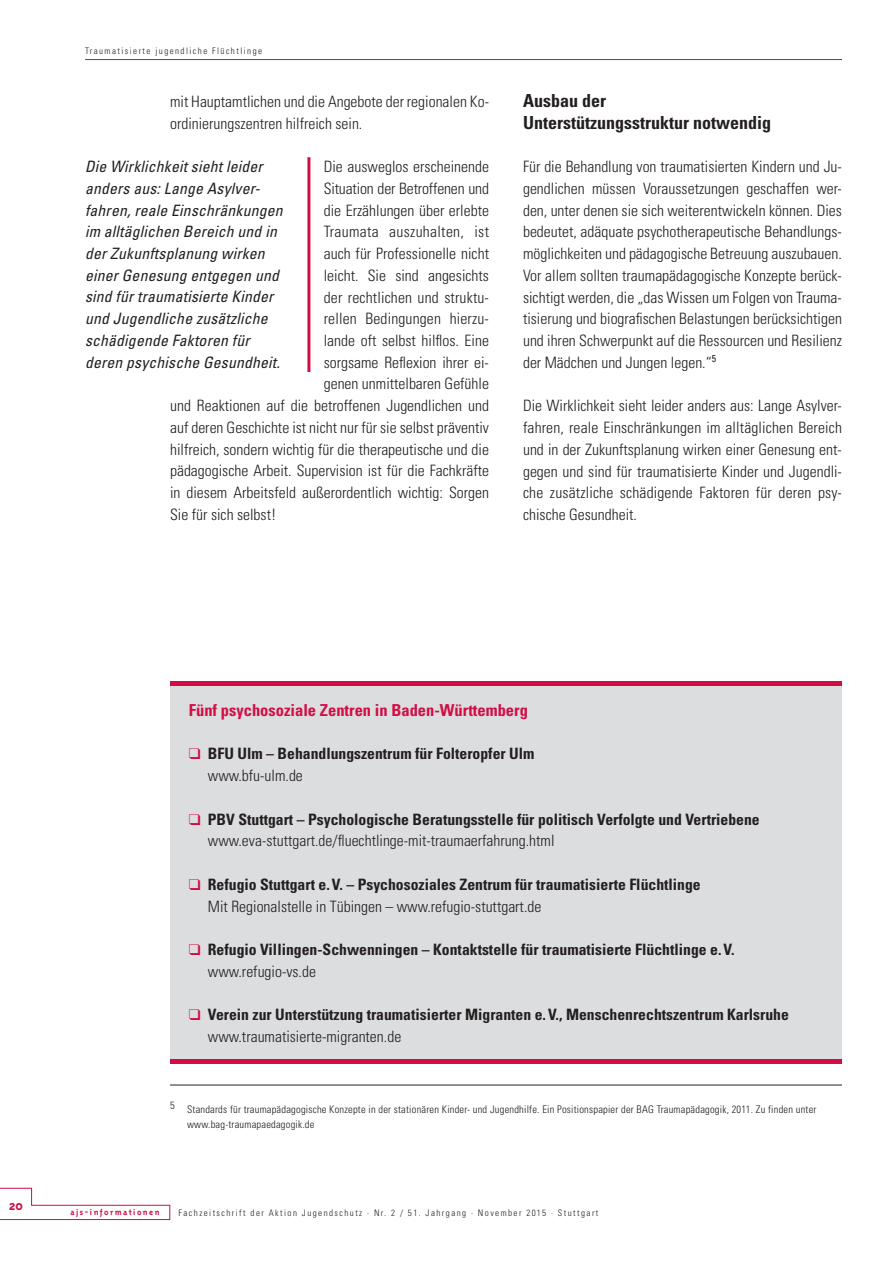
<style>
.page{position:relative;width:893px;height:1263px;background:#fff}
.page>*{position:absolute;margin:0;border:0;box-sizing:border-box;transform-origin:0 0}
.t1{font:700 condensed 18px/21.8px "Univers";color:#231f20}
.t2{font:700 condensed 16.5px "Univers";color:#d20d44}
.t3{font:300 condensed 15.6px/21.8px "Univers";color:#231f20;text-align:justify}
.t4{font:700 condensed 15.6px/21.8px "Univers";color:#231f20}
.t5{font:italic condensed 15.6px/21.8px "Univers";letter-spacing:.01em;color:#231f20}
.t6{font:300 condensed 15.6px "Univers";letter-spacing:.02em;color:#231f20}
.t7{font:700 15px "Triplex";color:#d20d44}
.t8{font:300 condensed 10.5px/15px "Univers";letter-spacing:.02em;color:#231f20}
.t9{font:300 condensed 9px "Univers";letter-spacing:.16em;color:#231f20}
.t10{font:700 9px "Triplex";letter-spacing:.16em;color:#d20d44}
.s1{color:#d20d44}
.s2{font-weight:300}
</style>
<div class="page">
<svg style="left:0;top:1188px;width:170px;height:32px"></svg>
<hr style="left:85px;top:59px;width:757px;height:1px;background:#d20d44">
<hr style="left:170px;top:1085px;width:672px;height:1px;background:#231f20">
<div style="left:170px;top:685px;width:672px;height:379px;background:#dcdddf"></div>
<hr style="left:170px;top:682px;width:672px;height:4px;background:#d20d44">
<div style="left:170px;top:1059px;width:672px;height:5px;background:#d20d44"></div>
<hr style="left:307px;top:157px;width:3px;height:215px;background:#d20d44">
<p class="t9" style="left:85px;top:45px;width:179px">Traumatisierte jugendliche Flüchtlinge</p>
<p class="t3" style="left:170px;top:90px;width:320px">mit Hauptamtlichen und die Angebote der regionalen Ko&shy;ordinierungszentren hilfreich sein.</p>
<p class="t3" style="left:324px;top:155px;width:167px">Die ausweglos erscheinende</p>
<p class="t3" style="left:324px;top:177px;width:167px">Situation der Betroffenen und</p>
<p class="t3" style="left:324px;top:199px;width:167px">die Erzählungen über erlebte</p>
<p class="t6" style="left:324px;top:222px;width:167px">Traumata auszuhalten, ist</p>
<p class="t3" style="left:324px;top:242px;width:167px">auch für Professionelle nicht</p>
<p class="t3" style="left:324px;top:264px;width:167px">leicht. Sie sind angesichts</p>
<p class="t3" style="left:324px;top:286px;width:167px">der rechtlichen und struktu-</p>
<p class="t3" style="left:324px;top:308px;width:167px">rellen Bedingungen hierzu-</p>
<p class="t3" style="left:324px;top:329px;width:167px">lande oft selbst hilflos. Eine</p>
<p class="t3" style="left:324px;top:351px;width:167px">sorgsame Reflexion ihrer ei-</p>
<p class="t3" style="left:324px;top:373px;width:167px">genen unmittelbaren Gefühle</p>
<p class="t3" style="left:170px;top:395px;width:320px">und Reaktionen auf die betroffenen Jugendlichen und</p>
<p class="t3" style="left:170px;top:416px;width:320px">auf deren Geschichte ist nicht nur für sie selbst präventiv</p>
<p class="t3" style="left:170px;top:438px;width:320px">hilfreich, sondern wichtig für die therapeutische und die</p>
<p class="t3" style="left:170px;top:460px;width:320px">pädagogische Arbeit. Supervision ist für die Fachkräfte</p>
<p class="t3" style="left:170px;top:482px;width:320px">in diesem Arbeitsfeld außerordentlich wichtig: Sorgen</p>
<p class="t3" style="left:170px;top:503px;width:108px">Sie für sich selbst!</p>
<p class="t5" style="left:85px;top:155px;width:199px">Die Wirklichkeit sieht leider anders aus: Lange Asylver&shy;fahren, reale Einschränkungen im alltäglichen Bereich und in der Zukunftsplanung wirken einer Genesung entgegen und sind für traumatisierte Kinder und Jugendliche zusätzliche schädigende Faktoren für deren psychische Gesundheit.</p>
<p class="t1" style="left:523px;top:89px;width:249px">Ausbau der<br>Unterstützungsstruktur notwendig</p>
<p class="t3" style="left:523px;top:155px;width:320px">Für die Behandlung von traumatisierten Kindern und Ju&shy;gendlichen müssen Voraussetzungen geschaffen wer&shy;den, unter denen sie sich weiterentwickeln können. Dies bedeutet, adäquate psychotherapeutische Behandlungs&shy;möglichkeiten und pädagogische Betreuung auszubauen.<br>Vor allem sollten traumapädagogische Konzepte berück&shy;sichtigt werden, die „das Wissen um Folgen von Trauma&shy;tisierung und biografischen Belastungen berücksichtigen und ihren Schwerpunkt auf die Ressourcen und Resilienz der Mädchen und Jungen legen.“<sup>5</sup></p>
<p class="t3" style="left:523px;top:395px;width:320px">Die Wirklichkeit sieht leider anders aus: Lange Asylver&shy;fahren, reale Einschränkungen im alltäglichen Bereich und in der Zukunftsplanung wirken einer Genesung ent&shy;gegen und sind für traumatisierte Kinder und Jugendli&shy;che zusätzliche schädigende Faktoren für deren psy&shy;chische Gesundheit.</p>
<p class="t7" style="left:9px;top:1196px;width:16px">20</p>
<p class="t2" style="left:189px;top:700px;width:341px">Fünf psychosoziale Zentren in Baden-Württemberg</p>
<p class="t4" style="left:189px;top:743px;width:29px"><span class="s1">❑</span> BFU</p>
<p class="t4" style="left:238px;top:743px;width:298px">Ulm – Behandlungszentrum für Folteropfer Ulm</p>
<p class="t3" style="left:208px;top:764px;width:96px">www.bfu-ulm.de</p>
<p class="t4" style="left:208px;top:808px;width:553px;text-indent:-19px"><span class="s1">❑</span> PBV Stuttgart – Psychologische Beratungsstelle für politisch Verfolgte und Vertriebene <span class="s2">www.eva-stuttgart.de/fluechtlinge-mit-traumaerfahrung.html</span></p>
<p class="t4" style="left:208px;top:873px;width:494px;text-indent:-19px"><span class="s1">❑</span> Refugio Stuttgart e.V. – Psychosoziales Zentrum für traumatisierte Flüchtlinge<br><span class="s2">Mit Regionalstelle in Tübingen – www.refugio-stuttgart.de</span></p>
<p class="t4" style="left:208px;top:938px;width:528px;text-indent:-19px"><span class="s1">❑</span> Refugio Villingen-Schwenningen – Kontaktstelle für traumatisierte Flüchtlinge e.V. <span class="s2">www.refugio-vs.de</span></p>
<p class="t4" style="left:208px;top:1004px;width:582px;text-indent:-19px"><span class="s1">❑</span> Verein zur Unterstützung traumatisierter Migranten e.V., Menschenrechtszentrum Karlsruhe <span class="s2">www.traumatisierte-migranten.de</span></p>
<p class="t8" style="left:187px;top:1102px;width:631px;text-indent:-17px">5 Standards für traumapädagogische Konzepte in der stationären Kinder- und Jugendhilfe. Ein Positionspapier der BAG Traumapädagogik, 2011. Zu finden unter www.bag-traumapaedagogik.de</p>
<p class="t10" style="left:70px;top:1207px;width:91px">ajs-informationen</p>
<p class="t9" style="left:179px;top:1207px;width:421px">Fachzeitschrift der Aktion Jugendschutz · Nr. 2 / 51. Jahrgang · November 2015 · Stuttgart</p>
</div>
